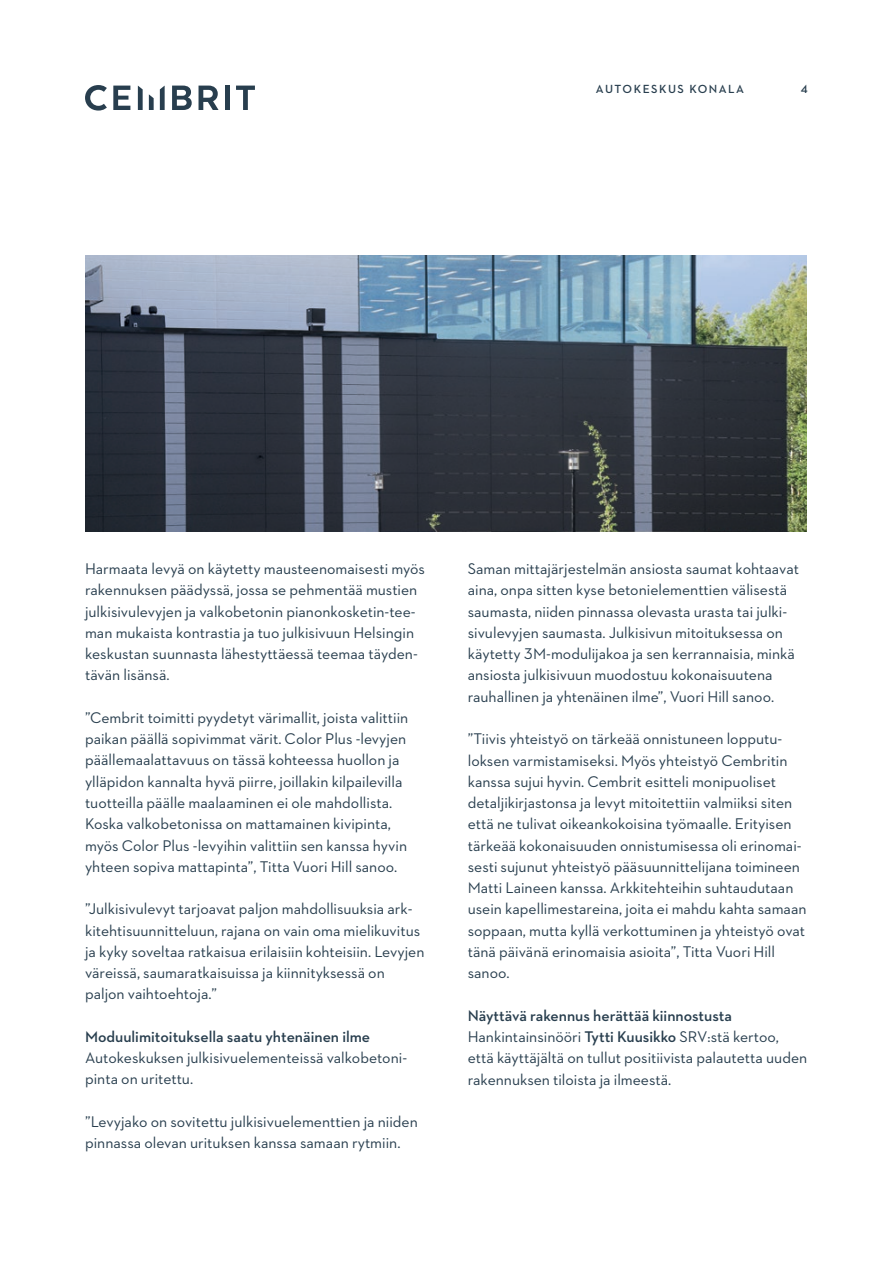
<style>
.page{position:relative;width:893px;height:1263px;background:#fff}
.page>*{position:absolute;margin:0;border:0;box-sizing:border-box;transform-origin:0 0}
.t1{font:15.75px/21.3px "Neutraface 2 Text";color:#283e4e}
.t2{font:600 15.75px "Neutraface 2 Text";color:#283e4e}
.t3{font:600 12px "Neutraface 2 Text";letter-spacing:.125em;color:#283e4e}
.s1{font-weight:600}
</style>
<div class="page">
<svg style="left:85px;top:85px;width:22px;height:26px"></svg>
<svg style="left:113px;top:86px;width:17px;height:24px"></svg>
<svg style="left:172px;top:86px;width:20px;height:24px"></svg>
<svg style="left:199px;top:86px;width:20px;height:24px"></svg>
<div style="left:225px;top:86px;width:5px;height:24px;background:#283e4e"></div>
<svg style="left:236px;top:86px;width:19px;height:24px"></svg>
<svg style="left:138px;top:86px;width:5px;height:24px"></svg>
<svg style="left:149px;top:94px;width:5px;height:16px"></svg>
<svg style="left:160px;top:86px;width:5px;height:24px"></svg>
<img style="left:85px;top:255px;width:721px;height:276px">
<p class="t3" style="left:596px;top:82px;width:150px">AUTOKESKUS KONALA</p>
<p class="t3" style="left:801px;top:82px;width:8px">4</p>
<p class="t1" style="left:85px;top:558px;width:341px">Harmaata levyä on käytetty mausteenomaisesti myös rakennuksen päädyssä, jossa se pehmentää mustien julkisivulevyjen ja valkobetonin pianonkosketin-tee&shy;man mukaista kontrastia ja tuo julkisivuun Helsingin keskustan suunnasta lähestyttäessä teemaa täyden&shy;tävän lisänsä.</p>
<p class="t1" style="left:85px;top:707px;width:325px">”Cembrit toimitti pyydetyt värimallit, joista valittiin paikan päällä sopivimmat värit. Color Plus -levyjen päällemaalattavuus on tässä kohteessa huollon ja ylläpidon kannalta hyvä piirre, joillakin kilpailevilla tuotteilla päälle maalaaminen ei ole mahdollista.<br>Koska valkobetonissa on mattamainen kivipinta, myös Color Plus -levyihin valittiin sen kanssa hyvin yhteen sopiva mattapinta”, Titta Vuori Hill sanoo.</p>
<p class="t1" style="left:85px;top:898px;width:341px">”Julkisivulevyt tarjoavat paljon mahdollisuuksia ark&shy;kitehtisuunnitteluun, rajana on vain oma mielikuvitus ja kyky soveltaa ratkaisua erilaisiin kohteisiin. Levyjen väreissä, saumaratkaisuissa ja kiinnityksessä on paljon vaihtoehtoja.”</p>
<p class="t2" style="left:85px;top:1026px;width:287px">Moduulimitoituksella saatu yhtenäinen ilme</p>
<p class="t1" style="left:85px;top:1047px;width:324px">Autokeskuksen julkisivuelementeissä valkobetoni&shy;pinta on uritettu.</p>
<p class="t1" style="left:85px;top:1111px;width:334px">”Levyjako on sovitettu julkisivuelementtien ja niiden pinnassa olevan urituksen kanssa samaan rytmiin.</p>
<p class="t1" style="left:468px;top:558px;width:333px">Saman mittajärjestelmän ansiosta saumat kohtaavat aina, onpa sitten kyse betonielementtien välisestä saumasta, niiden pinnassa olevasta urasta tai julki&shy;sivulevyjen saumasta. Julkisivun mitoituksessa on käytetty 3M-modulijakoa ja sen kerrannaisia, minkä ansiosta julkisivuun muodostuu kokonaisuutena rauhallinen ja yhtenäinen ilme”, Vuori Hill sanoo.</p>
<p class="t1" style="left:468px;top:728px;width:340px">”Tiivis yhteistyö on tärkeää onnistuneen lopputu&shy;loksen varmistamiseksi. Myös yhteistyö Cembritin kanssa sujui hyvin. Cembrit esitteli monipuoliset detaljikirjastonsa ja levyt mitoitettiin valmiiksi siten että ne tulivat oikeankokoisina työmaalle. Erityisen tärkeää kokonaisuuden onnistumisessa oli erinomai&shy;sesti sujunut yhteistyö pääsuunnittelijana toimineen Matti Laineen kanssa. Arkkitehteihin suhtaudutaan usein kapellimestareina, joita ei mahdu kahta samaan soppaan, mutta kyllä verkottuminen ja yhteistyö ovat tänä päivänä erinomaisia asioita”, Titta Vuori Hill sanoo.</p>
<p class="t1" style="left:468px;top:1004px;width:341px"><span class="s1">Näyttävä rakennus herättää kiinnostusta </span>Hankintainsinööri <span class="s1">Tytti Kuusikko</span> SRV:stä kertoo, että käyttäjältä on tullut positiivista palautetta uuden rakennuksen tiloista ja ilmeestä.</p>
</div>
